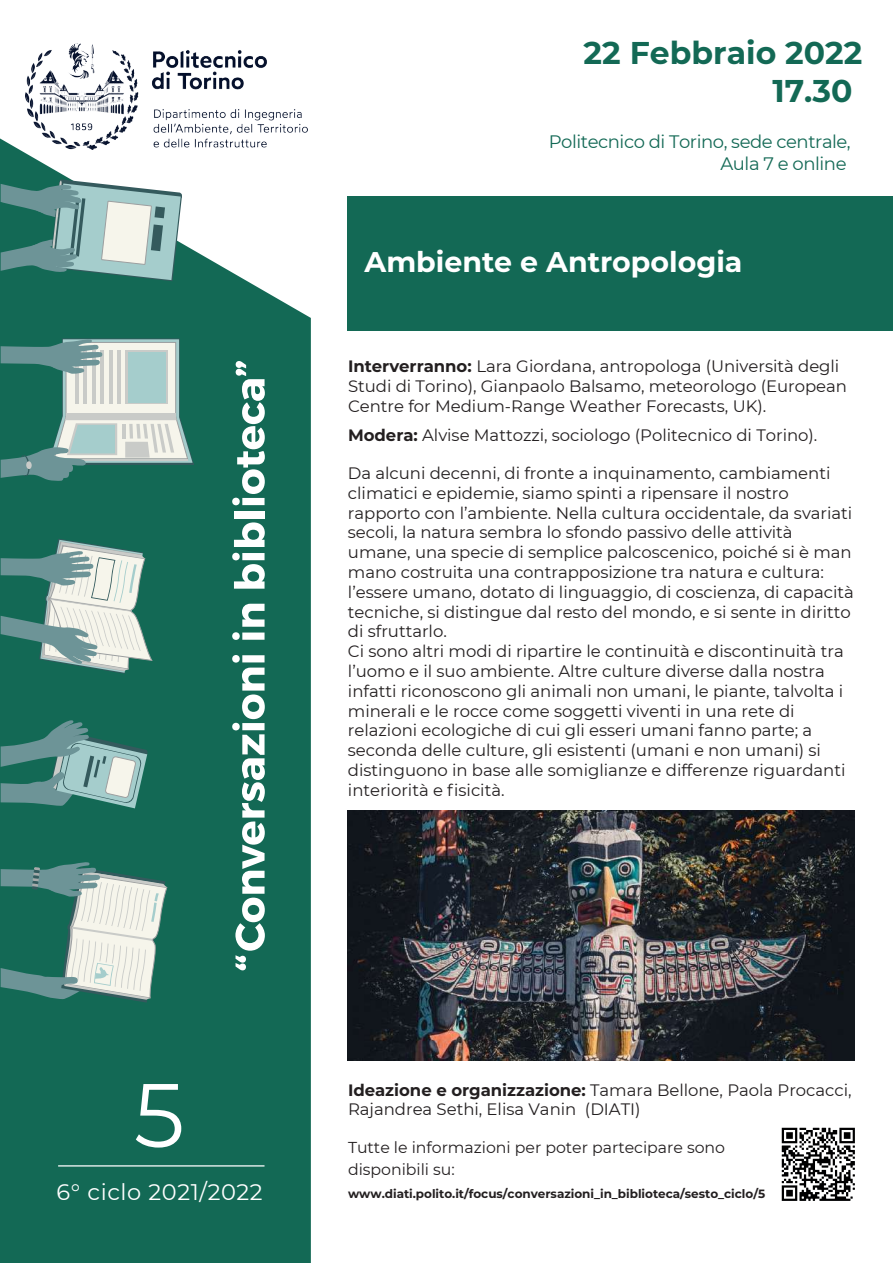
<style>
.page{position:relative;width:893px;height:1263px;background:#fff}
.page>*{position:absolute;margin:0;border:0;box-sizing:border-box;transform-origin:0 0}
.t1{font:90px "Montserrat";color:#fff}
.t2{font:700 31.5px/38px "Montserrat";color:#136955}
.t3{font:700 28.5px "Montserrat";color:#fff}
.t4{font:22.5px "Montserrat";letter-spacing:.025em;color:#fff}
.t5{font:18px/21.6px "Montserrat";letter-spacing:-.025em;color:#136955;text-align:right}
.t6{font:16.5px/19.8px "Montserrat";color:#231f20}
.t7{font:15.75px/22.5px "Montserrat";color:#231f20}
.t8{font:700 12px "Montserrat";color:#231f20}
.s1{font-weight:700}
</style>
<div class="page">
<div style="left:347px;top:196px;width:546px;height:135px;background:#136955"></div>
<svg style="left:0;top:138px;width:311px;height:1125px;background:#287664"></svg>
<svg style="left:1px;top:718px;width:147px;height:90px;background:#5c938b"></svg>
<svg style="left:1px;top:179px;width:181px;height:102px;background:#80aaa5"></svg>
<svg style="left:1px;top:539px;width:151px;height:135px;background:#81a89e"></svg>
<svg style="left:1px;top:861px;width:166px;height:141px;background:#7ba499"></svg>
<svg style="left:62px;top:338px;width:118px;height:80px"></svg>
<div style="left:63px;top:339px;width:116px;height:78px;background:#a5cdcc"></div>
<div style="left:66px;top:342px;width:110px;height:75px;background:#f6f5eb;border:1px solid #9c9fa0"></div>
<svg style="left:125px;top:350px;width:43px;height:54px"></svg>
<div style="left:128px;top:352px;width:37px;height:50px;background:#a5cdcc"></div>
<hr style="left:117px;top:350px;width:4px;height:54px;background:#c9cbc8">
<hr style="left:109px;top:350px;width:3px;height:54px;background:#c9cbc8">
<hr style="left:100px;top:350px;width:4px;height:54px;background:#c9cbc8">
<hr style="left:92px;top:350px;width:3px;height:54px;background:#c9cbc8">
<hr style="left:84px;top:350px;width:3px;height:54px;background:#c9cbc8">
<hr style="left:75px;top:350px;width:4px;height:54px;background:#c9cbc8">
<hr style="left:66px;top:413px;width:110px;height:3px;background:#c9cbc8">
<svg style="left:1px;top:338px;width:101px;height:36px;background:#5e8f8a"></svg>
<svg style="left:1px;top:416px;width:192px;height:65px;background:#77a399"></svg>
<div style="left:26px;top:461px;width:6px;height:8px;background:#c9cbc8;border-radius:50%"></div>
<hr style="left:58px;top:1165px;width:206px;height:1px;background:#fff">
<svg style="left:232px;top:655px;width:33px;height:315px"></svg>
<svg style="left:232px;top:604px;width:33px;height:36px"></svg>
<svg style="left:232px;top:553px;width:33px;height:36px"></svg>
<svg style="left:234px;top:522px;width:31px;height:25px"></svg>
<div style="left:234px;top:511px;width:31px;height:7px;background:#fff"></div>
<svg style="left:232px;top:361px;width:33px;height:144px"></svg>
<img style="left:25px;top:44px;width:283px;height:106px">
<img style="left:348px;top:810px;width:507px;height:250px">
<img style="left:781px;top:1127px;width:74px;height:74px">
<h2 class="t2" style="left:772px;top:33px;width:92px;text-indent:-189px">22 Febbraio 2022<br>17.30</h2>
<p class="t5" style="left:549px;top:130px;width:303px">Politecnico di Torino, sede centrale,<br>Aula 7 e online</p>
<h3 class="t3" style="left:364px;top:241px;width:379px">Ambiente e Antropologia</h3>
<p class="t6" style="left:348px;top:356px;width:500px"><span class="s1">Interverranno:</span> Lara Giordana, antropologa (Università degli<br>Studi di Torino), Gianpaolo Balsamo, meteorologo (European<br>Centre for Medium-Range Weather Forecasts, UK).</p>
<p class="t6" style="left:348px;top:425px;width:471px"><span class="s1">Modera:</span> Alvise Mattozzi, sociologo (Politecnico di Torino).</p>
<p class="t6" style="left:348px;top:463px;width:507px">Da alcuni decenni, di fronte a inquinamento, cambiamenti climatici e epidemie, siamo spinti a ripensare il nostro rapporto con l’ambiente. Nella cultura occidentale, da svariati secoli, la natura sembra lo sfondo passivo delle attività umane, una specie di semplice palcoscenico, poiché si è man mano costruita una contrapposizione tra natura e cultura: l’essere umano, dotato di linguaggio, di coscienza, di capacità tecniche, si distingue dal resto del mondo, e si sente in diritto di sfruttarlo.<br>Ci sono altri modi di ripartire le continuità e discontinuità tra l’uomo e il suo ambiente. Altre culture diverse dalla nostra infatti riconoscono gli animali non umani, le piante, talvolta i minerali e le rocce come soggetti viventi in una rete di relazioni ecologiche di cui gli esseri umani fanno parte; a seconda delle culture, gli esistenti (umani e non umani) si distinguono in base alle somiglianze e differenze riguardanti interiorità e fisicità.</p>
<h1 class="t1" style="left:134px;top:1053px;width:52px">5</h1>
<h3 class="t4" style="left:57px;top:1176px;width:208px">6° ciclo 2021/2022</h3>
<p class="t6" style="left:348px;top:1079px;width:505px"><span class="s1">Ideazione e organizzazione:</span> Tamara Bellone, Paola Procacci,<br>Rajandrea Sethi, Elisa Vanin (DIATI)</p>
<p class="t7" style="left:348px;top:1135px;width:378px">Tutte le informazioni per poter partecipare sono disponibili su:</p>
<p class="t8" style="left:348px;top:1185px;width:419px">www.diati.polito.it/focus/conversazioni_in_biblioteca/sesto_ciclo/5</p>
</div>
